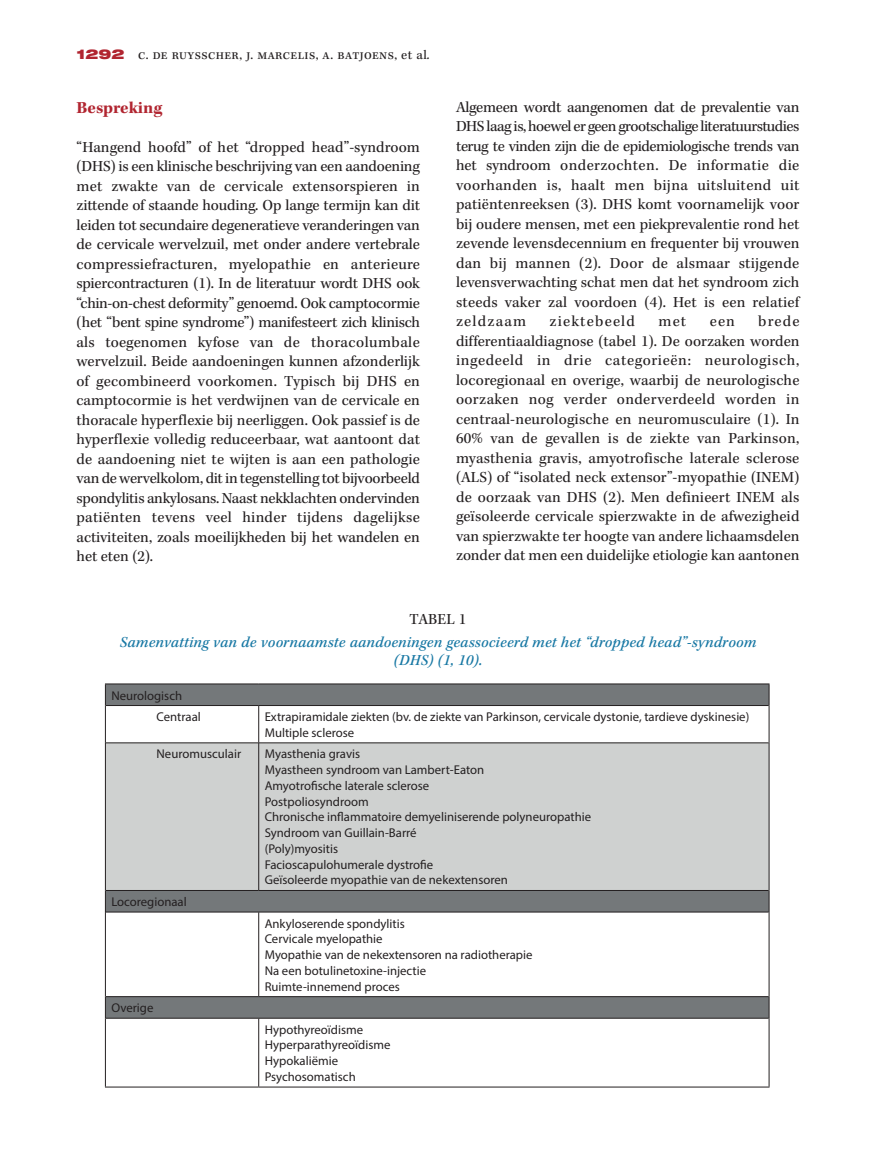
<style>
.page{position:relative;width:876px;height:1174px;background:#fff}
.page>*{position:absolute;margin:0;border:0;box-sizing:border-box;transform-origin:0 0}
.t1{font:700 17.25px "Kepler Std";color:#b12530}
.t2{font:15.75px/19.5px "Kepler Std";letter-spacing:.005em;color:#231f20;text-align:justify}
.t3{font:italic 500 15.75px/18px "Kepler Std";letter-spacing:.01em;color:#1878a4;text-align:center}
.t4{font:13.5px "Kepler Std";letter-spacing:.03em;color:#231f20}
.t5{font:12.75px/15.8px "Myriad Pro";color:#231f20}
.s1{font-family:"Helvetica Neue LT Std";font-weight:900;font-stretch:expanded;color:#b12530}
.s2{font-family:"Kepler Std It Capt"}
</style>
<div class="page">
<svg style="left:106px;top:684px;width:663px;height:334px"></svg>
<div style="left:106px;top:743px;width:663px;height:147px;background:#cfd1d0"></div>
<hr style="left:105px;top:683px;width:154px;height:1px;background:#231f20">
<svg style="left:105px;top:684px;width:1px;height:21px"></svg>
<hr style="left:259px;top:683px;width:510px;height:1px;background:#231f20">
<svg style="left:769px;top:684px;width:1px;height:21px"></svg>
<hr style="left:105px;top:705px;width:1px;height:38px;background:#231f20">
<hr style="left:769px;top:705px;width:1px;height:38px;background:#231f20">
<hr style="left:105px;top:743px;width:1px;height:147px;background:#231f20">
<hr style="left:769px;top:743px;width:1px;height:147px;background:#231f20">
<svg style="left:105px;top:890px;width:1px;height:22px"></svg>
<svg style="left:769px;top:890px;width:1px;height:22px"></svg>
<hr style="left:105px;top:912px;width:1px;height:84px;background:#231f20">
<hr style="left:769px;top:912px;width:1px;height:84px;background:#231f20">
<svg style="left:105px;top:996px;width:1px;height:22px"></svg>
<svg style="left:769px;top:996px;width:1px;height:22px"></svg>
<hr style="left:105px;top:1018px;width:1px;height:68px;background:#231f20">
<hr style="left:769px;top:1018px;width:1px;height:68px;background:#231f20">
<hr style="left:105px;top:1086px;width:154px;height:1px;background:#231f20">
<hr style="left:259px;top:1086px;width:510px;height:1px;background:#231f20">
<hr style="left:106px;top:705px;width:153px;height:1px;background:#231f20">
<hr style="left:259px;top:705px;width:510px;height:1px;background:#231f20">
<hr style="left:258px;top:705px;width:1px;height:37px;background:#231f20">
<hr style="left:106px;top:742px;width:153px;height:1px;background:#231f20">
<hr style="left:259px;top:742px;width:510px;height:1px;background:#231f20">
<hr style="left:258px;top:743px;width:1px;height:147px;background:#231f20">
<hr style="left:106px;top:890px;width:153px;height:1px;background:#231f20">
<hr style="left:259px;top:890px;width:510px;height:1px;background:#231f20">
<hr style="left:106px;top:911px;width:153px;height:1px;background:#231f20">
<hr style="left:259px;top:911px;width:510px;height:1px;background:#231f20">
<hr style="left:258px;top:912px;width:1px;height:84px;background:#231f20">
<hr style="left:106px;top:996px;width:153px;height:1px;background:#231f20">
<hr style="left:259px;top:996px;width:510px;height:1px;background:#231f20">
<hr style="left:106px;top:1018px;width:153px;height:1px;background:#231f20">
<hr style="left:259px;top:1018px;width:510px;height:1px;background:#231f20">
<hr style="left:258px;top:1018px;width:1px;height:68px;background:#231f20">
<p class="t4" style="left:77px;top:47px;width:355px"><span class="s1">1292</span> C. De Ruysscher, J. Marcelis, A. Batjoens, et al<span class="s2">.</span></p>
<p class="t1" style="left:77px;top:98px;width:87px">Bespreking</p>
<p class="t2" style="left:77px;top:138px;width:345px">“Hangend hoofd” of het “dropped head”-syndroom (DHS) is een klinische beschrijving van een aandoening met zwakte van de cervicale extensorspieren in zittende of staande houding. Op lange termijn kan dit leiden tot secundaire degeneratieve veranderingen van de cervicale wervelzuil, met onder andere vertebrale compressiefracturen, myelopathie en anterieure spiercontracturen (1). In de literatuur wordt DHS ook “chin-on-chest deformity” genoemd. Ook camptocormie (het “bent spine syndrome”) manifesteert zich klinisch als toegenomen kyfose van de thoracolumbale wervelzuil. Beide aandoeningen kunnen afzonderlijk of gecombineerd voorkomen. Typisch bij DHS en camptocormie is het verdwijnen van de cervicale en thoracale hyperflexie bij neerliggen. Ook passief is de hyperflexie volledig reduceerbaar, wat aantoont dat de aandoening niet te wijten is aan een pathologie van de wervelkolom, dit in tegenstelling tot bijvoorbeeld spondylitis ankylosans. Naast nekklachten ondervinden patiënten tevens veel hinder tijdens dagelijkse activiteiten, zoals moeilijkheden bij het wandelen en het eten (2).</p>
<p class="t2" style="left:456px;top:98px;width:345px">Algemeen wordt aangenomen dat de prevalentie van DHS laag is, hoewel er geen grootschalige literatuurstudies terug te vinden zijn die de epidemiologische trends van het syndroom onderzochten. De informatie die voorhanden is, haalt men bijna uitsluitend uit patiëntenreeksen (3). DHS komt voornamelijk voor bij oudere mensen, met een piekprevalentie rond het zevende levensdecennium en frequenter bij vrouwen dan bij mannen (2). Door de alsmaar stijgende levensverwachting schat men dat het syndroom zich steeds vaker zal voordoen (4). Het is een relatief zeldzaam</p>
<p class="t2" style="left:456px;top:312px;width:345px;text-indent:302px">brede differentiaaldiagnose (tabel 1). De oorzaken worden ingedeeld in drie categorieën: neurologisch, locoregionaal en overige, waarbij de neurologische oorzaken nog verder onderverdeeld worden in centraal-neurologische en neuromusculaire (1). In 60% van de gevallen is de ziekte van Parkinson, myasthenia gravis, amyotrofische laterale sclerose (ALS) of “isolated neck extensor”-myopathie (INEM) de oorzaak van DHS (2). Men definieert INEM als geïsoleerde cervicale spierzwakte in de afwezigheid van spierzwakte ter hoogte van andere lichaamsdelen zonder dat men een duidelijke etiologie kan aantonen</p>
<p class="t2" style="left:550px;top:312px;width:87px">ziektebeeld</p>
<p class="t2" style="left:658px;top:312px;width:29px">met</p>
<p class="t2" style="left:710px;top:312px;width:27px">een</p>
<p class="t2" style="left:410px;top:610px;width:58px">TABEL 1</p>
<p class="t3" style="left:120px;top:633px;width:638px">Samenvatting van de voornaamste aandoeningen geassocieerd met het “dropped head”-syndroom (DHS) (1, 10).</p>
<p class="t5" style="left:157px;top:684px;width:46px;line-height:21.6px;text-indent:-45px">Neurologisch<br>Centraal</p>
<p class="t5" style="left:265px;top:708px;width:486px">Extrapiramidale ziekten (bv. de ziekte van Parkinson, cervicale dystonie, tardieve dyskinesie)<br>Multiple sclerose</p>
<p class="t5" style="left:157px;top:746px;width:86px">Neuromusculair</p>
<p class="t5" style="left:265px;top:746px;width:328px">Myasthenia gravis<br>Myastheen syndroom van Lambert-Eaton<br>Amyotrofische laterale sclerose<br>Postpoliosyndroom<br>Chronische inflammatoire demyeliniserende polyneuropathie Syndroom van Guillain-Barré<br>(Poly)myositis<br>Facioscapulohumerale dystrofie<br>Geïsoleerde myopathie van de nekextensoren</p>
<p class="t5" style="left:111px;top:893px;width:77px">Locoregionaal</p>
<p class="t5" style="left:265px;top:915px;width:269px">Ankyloserende spondylitis<br>Cervicale myelopathie<br>Myopathie van de nekextensoren na radiotherapie<br>Na een botulinetoxine-injectie<br>Ruimte-innemend proces</p>
<p class="t5" style="left:111px;top:999px;width:44px">Overige</p>
<p class="t5" style="left:265px;top:1021px;width:127px">Hypothyreoïdisme<br>Hyperparathyreoïdisme<br>Hypokaliëmie<br>Psychosomatisch</p>
</div>
